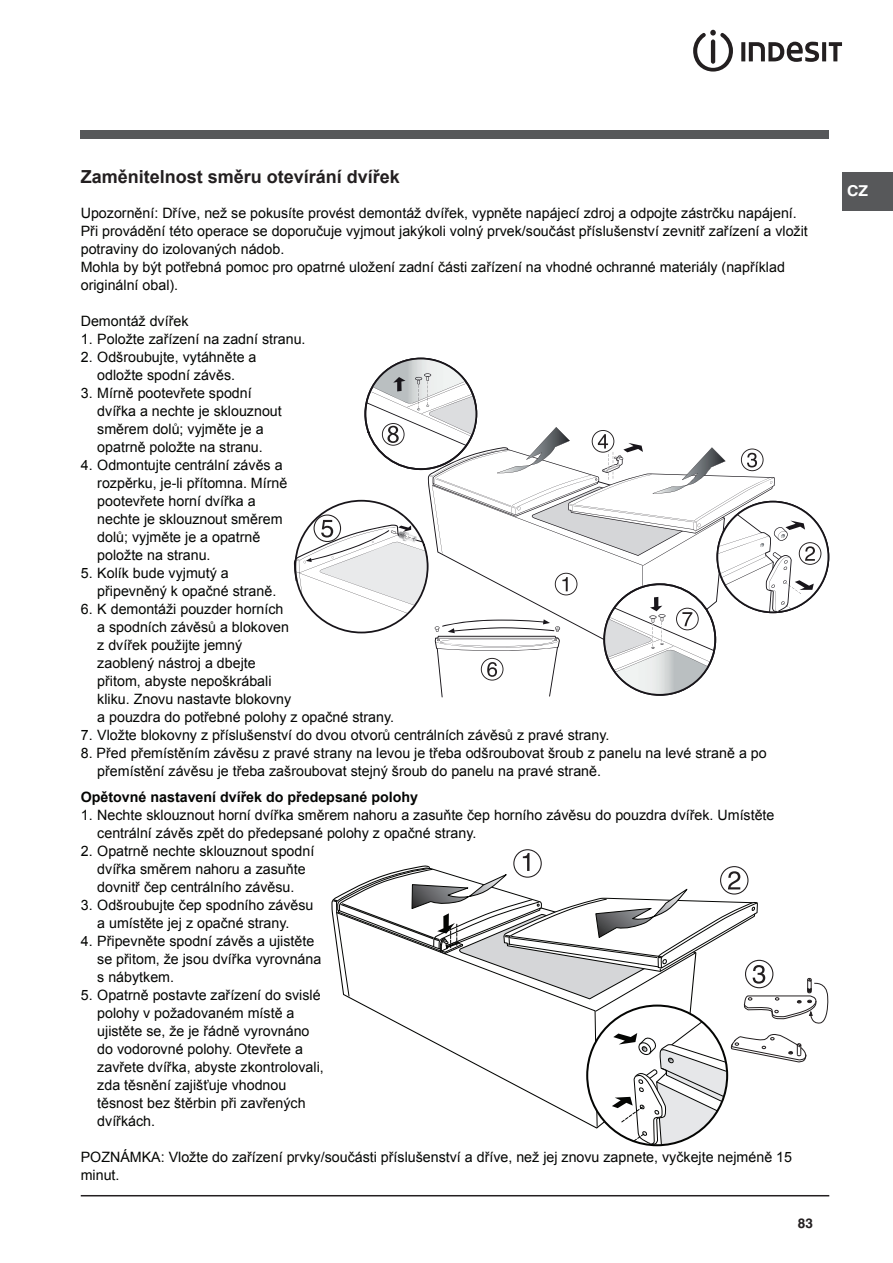
<style>
.page{position:relative;width:893px;height:1263px;background:#fff}
.page>*{position:absolute;margin:0;border:0;box-sizing:border-box;transform-origin:0 0}
.t1{font:700 18px "Arial";color:#231f20}
.t2{font:700 15px "Helvetica";color:#fff;scale:1.05 1}
.t3{font:14.25px/18px "Arial";color:#040503}
.t4{font:700 14.25px "Arial";color:#040503}
.t5{font:700 13.5px "Helvetica";color:#231f20}
</style>
<div class="page">
<div style="left:81px;top:130px;width:748px;height:8px;background:#57585a"></div>
<div style="left:842px;top:172px;width:51px;height:38px;background:#57585a"></div>
<svg style="left:693px;top:30px;width:40px;height:42px"></svg>
<svg style="left:741px;top:42px;width:4px;height:19px"></svg>
<svg style="left:749px;top:42px;width:70px;height:20px"></svg>
<svg style="left:822px;top:42px;width:4px;height:19px"></svg>
<svg style="left:829px;top:42px;width:13px;height:19px"></svg>
<hr style="left:81px;top:1195px;width:748px;height:1px;background:#231f20">
<div style="left:513px;top:849px;width:29px;height:29px;border:1px solid #231f20;border-radius:50%"></div>
<svg style="left:333px;top:853px;width:495px;height:293px"></svg>
<svg style="left:294px;top:358px;width:535px;height:340px"></svg>
<p class="t1" style="left:81px;top:164px;width:321px">Zaměnitelnost směru otevírání dvířek</p>
<p class="t3" style="left:81px;top:204px;width:729px">Upozornění: Dříve, než se pokusíte provést demontáž dvířek, vypněte napájecí zdroj a odpojte zástrčku napájení.<br>Při provádění této operace se doporučuje vyjmout jakýkoli volný prvek/součást příslušenství zevnitř zařízení a vložit potraviny do izolovaných nádob.<br>Mohla by být potřebná pomoc pro opatrné uložení zadní části zařízení na vhodné ochranné materiály (například originální obal).</p>
<p class="t3" style="left:81px;top:312px;width:109px">Demontáž dvířek</p>
<p class="t3" style="left:81px;top:330px;width:226px">1. Položte zařízení na zadní stranu.</p>
<p class="t3" style="left:81px;top:348px;width:177px;text-align:center">2. Odšroubujte, vytáhněte a odložte spodní závěs.</p>
<p class="t3" style="left:97px;top:384px;width:186px;text-indent:-17px">3. Mírně pootevřete spodní dvířka a nechte je sklouznout směrem dolů; vyjměte je a opatrně položte na stranu.</p>
<p class="t3" style="left:97px;top:456px;width:192px;text-indent:-17px">4. Odmontujte centrální závěs a rozpěrku, je-li přítomna. Mírně pootevřete horní dvířka a nechte je sklouznout směrem dolů; vyjměte je a opatrně položte na stranu.</p>
<p class="t3" style="left:97px;top:564px;width:181px;text-indent:-17px">5. Kolík bude vyjmutý a připevněný k opačné straně.</p>
<p class="t3" style="left:97px;top:600px;width:298px;text-indent:-17px">6. K demontáži pouzder horních<br>a spodních závěsů a blokoven<br>z dvířek použijte jemný<br>zaoblený nástroj a dbejte<br>přitom, abyste nepoškrábali<br>kliku. Znovu nastavte blokovny<br>a pouzdra do potřebné polohy z opačné strany.</p>
<p class="t3" style="left:81px;top:726px;width:530px">7. Vložte blokovny z příslušenství do dvou otvorů centrálních závěsů z pravé strany.</p>
<p class="t3" style="left:97px;top:744px;width:671px;text-indent:-17px">8. Před přemístěním závěsu z pravé strany na levou je třeba odšroubovat šroub z panelu na levé straně a po přemístění závěsu je třeba zašroubovat stejný šroub do panelu na pravé straně.</p>
<p class="t4" style="left:81px;top:787px;width:339px">Opětovné nastavení dvířek do předepsané polohy</p>
<p class="t3" style="left:97px;top:806px;width:679px;text-indent:-17px">1. Nechte sklouznout horní dvířka směrem nahoru a zasuňte čep horního závěsu do pouzdra dvířek. Umístěte centrální závěs zpět do předepsané polohy z opačné strany.</p>
<p class="t3" style="left:81px;top:842px;width:235px;text-align:center">2. Opatrně nechte sklouznout spodní dvířka směrem nahoru a zasuňte dovnitř čep centrálního závěsu.</p>
<p class="t3" style="left:81px;top:896px;width:234px;text-align:center">3. Odšroubujte čep spodního závěsu a umístěte jej z opačné strany.</p>
<p class="t3" style="left:97px;top:932px;width:226px;text-indent:-17px">4. Připevněte spodní závěs a ujistěte se přitom, že jsou dvířka vyrovnána s nábytkem.</p>
<p class="t3" style="left:97px;top:986px;width:228px;text-indent:-17px">5. Opatrně postavte zařízení do svislé polohy v požadovaném místě a ujistěte se, že je řádně vyrovnáno do vodorovné polohy. Otevřete a zavřete dvířka, abyste zkontrolovali, zda těsnění zajišťuje vhodnou těsnost bez štěrbin při zavřených dvířkách.</p>
<p class="t3" style="left:81px;top:1148px;width:713px">POZNÁMKA: Vložte do zařízení prvky/součásti příslušenství a dříve, než jej znovu zapnete, vyčkejte nejméně 15 minut.</p>
<p class="t5" style="left:798px;top:1215px;width:17px">83</p>
<p class="t2" style="left:847px;top:181px;width:21px">CZ</p>
</div>
